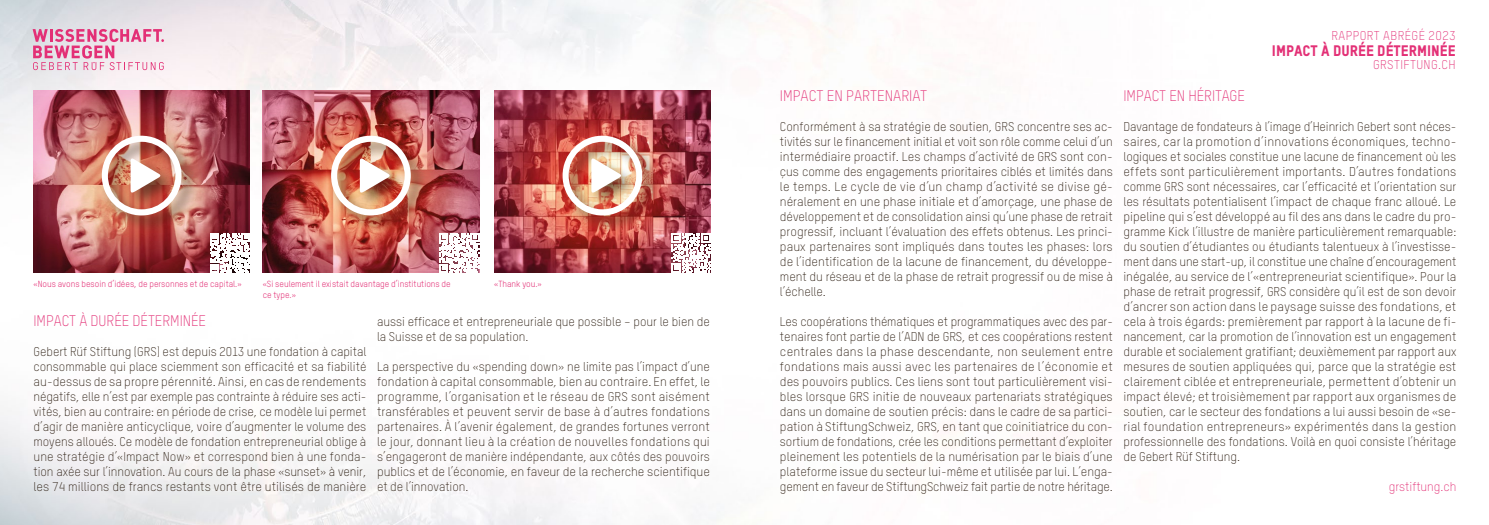
<style>
.page{position:relative;width:1489px;height:525px;background:#fff}
.page>*{position:absolute;margin:0;border:0;box-sizing:border-box;transform-origin:0 0}
.t1{font:300 15px "TSTAR";letter-spacing:-.005em;color:#e33076}
.t2{font:15px "TSTAR Headline";color:#e33076}
.t3{font:300 12.5px/15px "TSTAR";letter-spacing:-.005em;color:#2e2014;text-align:justify}
.t4{font:300 12.5px "TSTAR";letter-spacing:.03em;color:#e33076}
.t5{font:300 12.5px "TSTAR";letter-spacing:-.005em;color:#e33076}
.t6{font:8.75px "TSTAR";letter-spacing:-.005em;color:#e33076}
</style>
<div class="page">
<img style="left:0;top:0;width:849px;height:524px">
<svg style="left:33px;top:29px;width:131px;height:41px;background:#e9afc7"></svg>
<img style="left:33px;top:90px;width:217px;height:5px">
<svg style="left:33px;top:95px;width:217px;height:192px;background:#b1666c"></svg>
<div style="left:99px;top:133px;width:100px;height:100px;background:#2e2014;opacity:.58"></div>
<img style="left:102px;top:135px;width:80px;height:81px">
<img style="left:494px;top:90px;width:216px;height:5px">
<img style="left:494px;top:95px;width:216px;height:192px">
<img style="left:263px;top:90px;width:216px;height:5px">
<img style="left:263px;top:95px;width:216px;height:192px">
<svg style="left:210px;top:233px;width:40px;height:39px"></svg>
<svg style="left:439px;top:233px;width:40px;height:39px"></svg>
<svg style="left:671px;top:233px;width:39px;height:39px"></svg>
<div style="left:328px;top:133px;width:100px;height:100px;background:#2e2014;opacity:.58"></div>
<img style="left:331px;top:135px;width:80px;height:81px">
<div style="left:560px;top:133px;width:100px;height:100px;background:#2e2014;opacity:.58"></div>
<img style="left:562px;top:135px;width:80px;height:81px">
<p class="t6" style="left:33px;top:279px;width:209px">«Nous avons besoin d’idées, de personnes et de capital.»</p>
<p class="t6" style="left:263px;top:279px;width:189px">«Si seulement il existait davantage d’institutions de</p>
<p class="t6" style="left:263px;top:289px;width:35px">ce type.»</p>
<p class="t6" style="left:494px;top:279px;width:49px">«Thank you.»</p>
<p class="t1" style="left:33px;top:311px;width:174px">IMPACT À DURÉE DÉTERMINÉE</p>
<p class="t3" style="left:33px;top:344px;width:334px">Gebert Rüf Stiftung (GRS) est depuis 2013 une fondation à capital consommable qui place sciemment son efficacité et sa fiabilité au-dessus de sa propre pérennité. Ainsi, en cas de rendements négatifs, elle n’est par exemple pas contrainte à réduire ses acti&shy;vités, bien au contraire: en période de crise, ce modèle lui permet d’agir de manière anticyclique, voire d’augmenter le volume des moyens alloués. Ce modèle de fondation entrepreneurial oblige à une stratégie d’«Impact Now» et correspond bien à une fonda&shy;tion axée sur l’innovation. Au cours de la phase «sunset» à venir, les 74 millions de francs restants vont être utilisés de manière</p>
<p class="t3" style="left:377px;top:314px;width:334px">aussi efficace et entrepreneuriale que possible – pour le bien de la Suisse et de sa population.</p>
<p class="t3" style="left:377px;top:359px;width:334px">La perspective du «spending down» ne limite pas l’impact d’une fondation à capital consommable, bien au contraire. En effet, le programme, l’organisation et le réseau de GRS sont aisément transférables et peuvent servir de base à d’autres fondations partenaires. À l’avenir également, de grandes fortunes verront le jour, donnant lieu à la création de nouvelles fondations qui s’engageront de manière indépendante, aux côtés des pouvoirs publics et de l’économie, en faveur de la recherche scientifique et de l’innovation.</p>
<p class="t1" style="left:780px;top:86px;width:149px">IMPACT EN PARTENARIAT</p>
<p class="t3" style="left:780px;top:119px;width:334px">Conformément à sa stratégie de soutien, GRS concentre ses ac&shy;tivités sur le financement initial et voit son rôle comme celui d’un intermédiaire proactif. Les champs d’activité de GRS sont con&shy;çus comme des engagements prioritaires ciblés et limités dans le temps. Le cycle de vie d’un champ d’activité se divise gé&shy;néralement en une phase initiale et d’amorçage, une phase de développement et de consolidation ainsi qu’une phase de retrait progressif, incluant l’évaluation des effets obtenus. Les princi&shy;paux partenaires sont impliqués dans toutes les phases: lors de l’identification de la lacune de financement, du développe&shy;ment du réseau et de la phase de retrait progressif ou de mise à l’échelle.</p>
<p class="t3" style="left:780px;top:314px;width:334px">Les coopérations thématiques et programmatiques avec des par&shy;tenaires font partie de l’ADN de GRS, et ces coopérations restent centrales dans la phase descendante, non seulement entre fondations mais aussi avec les partenaires de l’économie et des pouvoirs publics. Ces liens sont tout particulièrement visi&shy;bles lorsque GRS initie de nouveaux partenariats stratégiques dans un domaine de soutien précis: dans le cadre de sa partici&shy;pation à StiftungSchweiz, GRS, en tant que coinitiatrice du con&shy;sortium de fondations, crée les conditions permettant d’exploiter pleinement les potentiels de la numérisation par le biais d’une plateforme issue du secteur lui-même et utilisée par lui. L’enga&shy;gement en faveur de StiftungSchweiz fait partie de notre héritage.</p>
<p class="t4" style="left:1331px;top:28px;width:126px">RAPPORT ABRÉGÉ 2023</p>
<p class="t2" style="left:1271px;top:41px;width:185px">IMPACT À DURÉE DÉTERMINÉE</p>
<p class="t4" style="left:1372px;top:57px;width:84px">GRSTIFTUNG.CH</p>
<p class="t1" style="left:1123px;top:86px;width:123px">IMPACT EN HÉRITAGE</p>
<p class="t3" style="left:1123px;top:119px;width:334px">Davantage de fondateurs à l’image d’Heinrich Gebert sont néces&shy;saires, car la promotion d’innovations économiques, techno&shy;logiques et sociales constitue une lacune de financement où les effets sont particulièrement importants. D’autres fondations comme GRS sont nécessaires, car l’efficacité et l’orientation sur les résultats potentialisent l’impact de chaque franc alloué. Le pipeline qui s’est développé au fil des ans dans le cadre du pro&shy;gramme Kick l’illustre de manière particulièrement remarquable: du soutien d’étudiantes ou étudiants talentueux à l’investisse&shy;ment dans une start-up, il constitue une chaîne d’encouragement inégalée, au service de l’«entrepreneuriat scientifique». Pour la phase de retrait progressif, GRS considère qu’il est de son devoir d’ancrer son action dans le paysage suisse des fondations, et cela à trois égards: premièrement par rapport à la lacune de fi&shy;nancement, car la promotion de l’innovation est un engagement durable et socialement gratifiant; deuxièmement par rapport aux mesures de soutien appliquées qui, parce que la stratégie est clairement ciblée et entrepreneuriale, permettent d’obtenir un impact élevé; et troisièmement par rapport aux organismes de soutien, car le secteur des fondations a lui aussi besoin de «se&shy;rial foundation entrepreneurs» expérimentés dans la gestion professionnelle des fondations. Voilà en quoi consiste l’héritage de Gebert Rüf Stiftung.</p>
<p class="t5" style="left:1388px;top:479px;width:69px">grstiftung.ch</p>
</div>
